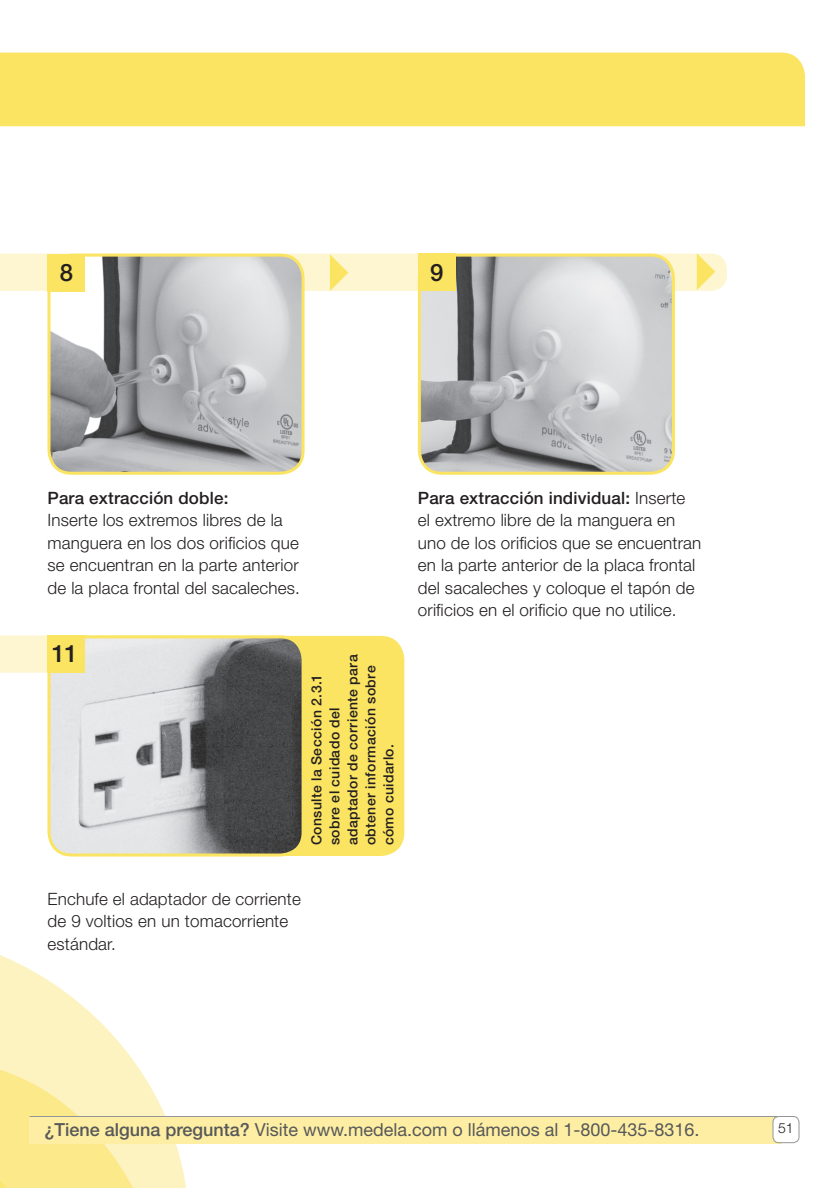
<style>
.page{position:relative;width:828px;height:1188px;background:#fff}
.page>*{position:absolute;margin:0;border:0;box-sizing:border-box;transform-origin:0 0}
.t1{font:500 24px "Helvetica Neue LT Std";color:#231f20}
.t2{font:18px "Helvetica Neue LT Std";color:#57585a}
.t3{font:300 17px/22.6px "Helvetica Neue LT Std";letter-spacing:.01em;color:#231f20}
.t4{font:500 17px "Helvetica Neue LT Std";letter-spacing:.01em;color:#231f20}
.t5{font:500 14px/18px "Helvetica Neue LT Std";letter-spacing:.03em;color:#231f20}
.t6{font:300 14px "Helvetica Neue LT Std";color:#231f20}
.s1{font-weight:500}
</style>
<div class="page">
<div style="left:0;top:53px;width:805px;height:73px;background:#fbe462"></div>
<svg style="left:0;top:955px;width:186px;height:233px"></svg>
<svg style="left:0;top:1069px;width:133px;height:119px;background:#fcec9d"></svg>
<div style="left:29px;top:1116px;width:752px;height:27px;background:#fdeea3"></div>
<hr style="left:30px;top:1116px;width:763px;height:1px;background:#939598">
<div style="left:773px;top:1116px;width:26px;height:27px;background:#fff;border-radius:6px"></div>
<div style="left:773px;top:1116px;width:27px;height:27px;border:1px solid #939598;border-radius:6px"></div>
<svg style="left:0;top:635px;width:48px;height:38px;background:#fcf5ce"></svg>
<div style="left:88px;top:637px;width:315px;height:218px;background:#fbe462;border-radius:23px"></div>
<img style="left:49px;top:291px;width:252px;height:181px">
<div style="left:48px;top:254px;width:257px;height:221px;border:3px solid #fbe462;border-radius:23px"></div>
<img style="left:49px;top:639px;width:252px;height:215px">
<div style="left:48px;top:635px;width:257px;height:222px;border:3px solid #fbe462;border-radius:23px"></div>
<img style="left:419px;top:291px;width:253px;height:181px">
<div style="left:418px;top:254px;width:257px;height:221px;border:3px solid #fbe462;border-radius:23px"></div>
<div style="left:48px;top:635px;width:37px;height:38px;background:#fbe462"></div>
<svg style="left:0;top:253px;width:727px;height:38px;background:#dcd6b5"></svg>
<h1 class="t1" style="left:60px;top:258px;width:15px">8</h1>
<h1 class="t1" style="left:430px;top:258px;width:15px">9</h1>
<p class="t4" style="left:48px;top:488px;width:182px">Para extracción doble:</p>
<p class="t3" style="left:48px;top:509px;width:254px">Inserte los extremos libres de la manguera en los dos orificios que se encuentran en la parte anterior de la placa frontal del sacaleches.</p>
<h1 class="t1" style="left:52px;top:640px;width:28px">11</h1>
<p class="t5" style="left:307px;top:845px;width:193px;rotate:-90deg">Consulte la Sección 2.3.1 sobre el cuidado del adaptador de corriente para obtener información sobre cómo cuidarlo.</p>
<p class="t3" style="left:48px;top:887px;width:255px">Enchufe el adaptador de corriente de 9 voltios en un tomacorriente estándar.</p>
<p class="t3" style="left:418px;top:486px;width:285px"><span class="s1">Para extracción individual:</span> Inserte el extremo libre de la manguera en uno de los orificios que se encuentran en la parte anterior de la placa frontal del sacaleches y coloque el tapón de orificios en el orificio que no utilice.</p>
<p class="t2" style="left:44px;top:1119px;width:657px"><span class="s1">¿Tiene alguna pregunta?</span> Visite www.medela.com o llámenos al 1-800-435-8316.</p>
<p class="t6" style="left:778px;top:1120px;width:17px">51</p>
</div>
